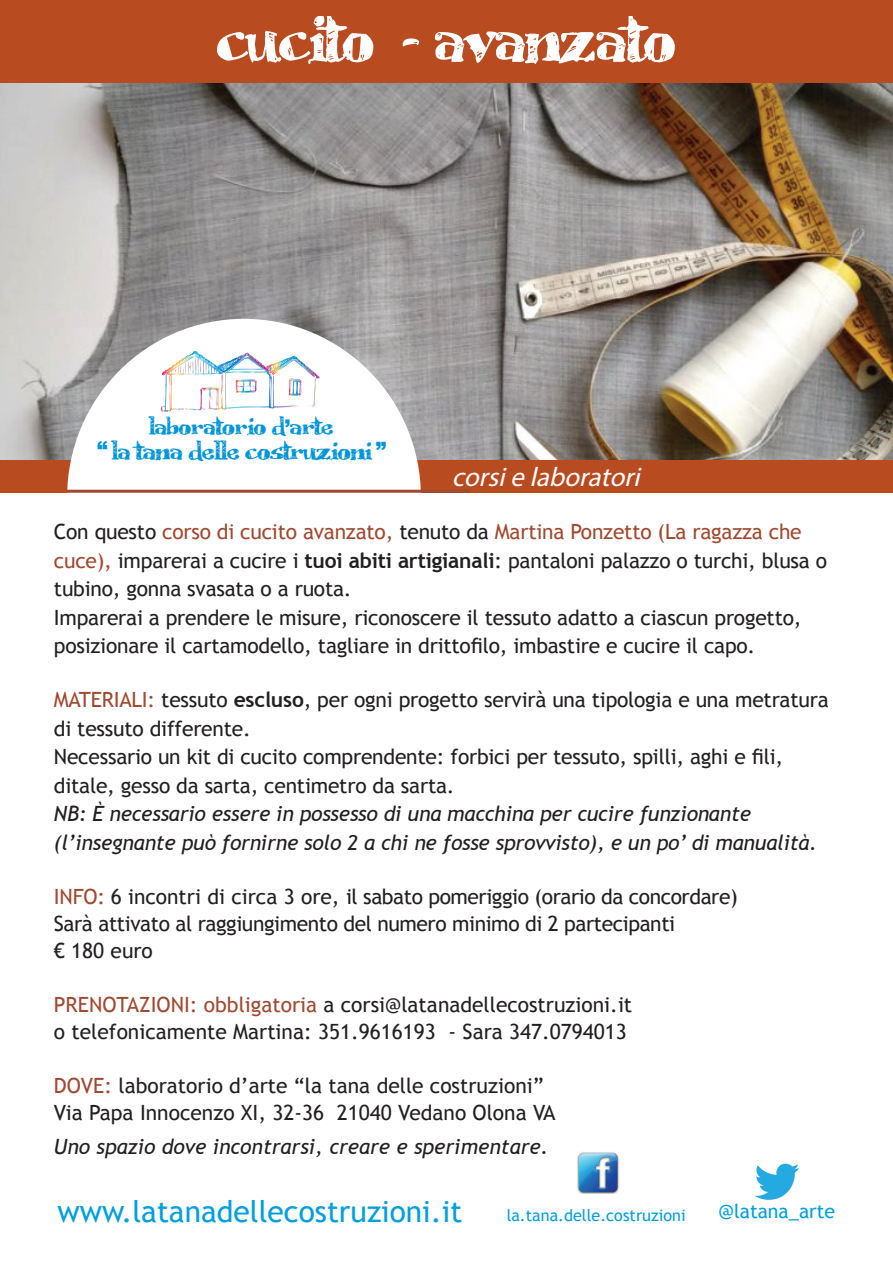
<style>
.page{position:relative;width:893px;height:1263px;background:#fff}
.page>*{position:absolute;margin:0;border:0;box-sizing:border-box;transform-origin:0 0}
.t1{font:55.5px "Scrubble";color:#fff;scale:.91 1}
.t2{font:30px "Trebuchet MS";color:#009fde}
.t3{font:italic 27px "Myriad Pro";color:#fff}
.t4{font:21px/28.5px "Trebuchet MS";letter-spacing:-.01em;color:#231f20}
.t5{font:italic 21px/28.5px "Trebuchet MS";letter-spacing:-.01em;color:#231f20}
.t6{font:20.7px "Scrubble";color:#0095d9}
.t7{font:19.8px "Scrubble";color:#0095d9}
.t8{font:19.5px "Trebuchet MS";color:#009fde}
.t9{font:16.2px "Trebuchet MS";color:#009fde}
.s1{font-family:"Arial";font-weight:900}
.s2{color:#a04930}
.s3{font-weight:700}
.s4{font-size:20.25px}
</style>
<div class="page">
<img style="left:0;top:82px;width:893px;height:378px">
<div style="left:0;top:0;width:893px;height:82px;background:#b94b21"></div>
<img style="left:754px;top:1163px;width:46px;height:37px">
<img style="left:577px;top:1152px;width:42px;height:41px">
<div style="left:0;top:460px;width:893px;height:33px;background:#b94b21"></div>
<div style="left:67px;top:319px;width:354px;height:357px;background:#fff;border-radius:50%"></div>
<hr style="left:66px;top:490px;width:404px;height:3px;background:#a04930">
<img style="left:161px;top:351px;width:159px;height:61px">
<h1 class="t1" style="left:217px;top:9px;width:506px">Cucito - avanzato</h1>
<p class="t7" style="left:149px;top:415px;width:186px">laboratorio d<span class="s1">’</span>arte</p>
<p class="t6" style="left:97px;top:439px;width:290px"><span class="s1">“</span> la tana delle costruzioni <span class="s1">”</span></p>
<p class="t3" style="left:452px;top:461px;width:197px">corsielaboratori</p>
<p class="t4" style="left:54px;top:518px;width:775px">Con questo <span class="s2">corso di cucito avanzato,</span> tenuto da <span class="s2">Martina Ponzetto (La ragazza che cuce),</span> imparerai a cucire i <span class="s3">tuoi abiti artigianali</span>: pantaloni palazzo o turchi, blusa o tubino, gonna svasata o a ruota.<br>Imparerai a prendere le misure, riconoscere il tessuto adatto a ciascun progetto, posizionare il cartamodello, tagliare in drittofilo, imbastire e cucire il capo.</p>
<p class="t4" style="left:54px;top:686px;width:776px"><span class="s2">MATERIALI:</span> tessuto <span class="s3">escluso</span>, per ogni progetto servirà una tipologia e una metratura di tessuto differente.<br>Necessario un kit di cucito comprendente: forbici per tessuto, spilli, aghi e fili, ditale, gesso da sarta, centimetro da sarta.</p>
<p class="t5" style="left:54px;top:799px;width:765px">NB: È necessario essere in possesso di una macchina per cucire funzionante (l’insegnante può fornirne solo 2 a chi ne fosse sprovvisto), e un po’ di manualità.</p>
<p class="t4" style="left:54px;top:883px;width:685px;line-height:27px"><span class="s2">INFO:</span> 6 incontri di circa 3 ore, il sabato pomeriggio (orario da concordare)<br>Sarà attivato al raggiungimento del numero minimo di 2 partecipanti<br>€ 180 euro</p>
<p class="t4" style="left:54px;top:991px;width:580px;line-height:27px"><span class="s2">PRENOTAZIONI: obbligatoria</span> a corsi@latanadellecostruzioni.it o telefonicamente Martina: 351.9616193 - Sara 347.0794013</p>
<p class="t4" style="left:54px;top:1072px;width:503px;line-height:27px"><span class="s2">DOVE:</span> laboratorio d’arte “la tana delle costruzioni”<br>Via Papa Innocenzo XI, 32-36 21040 Vedano Olona VA</p>
<p class="t5" style="left:54px;top:1132px;width:496px">Uno spazio dove incontrarsi, creare e sperimentare.</p>
<h2 class="t2" style="left:58px;top:1194px;width:406px">www.latanadellecostruzioni.it</h2>
<p class="t9" style="left:507px;top:1206px;width:180px">la.tana.delle.costruzioni</p>
<p class="t8" style="left:718px;top:1200px;width:118px"><span class="s4">@</span>latana_arte</p>
</div>
